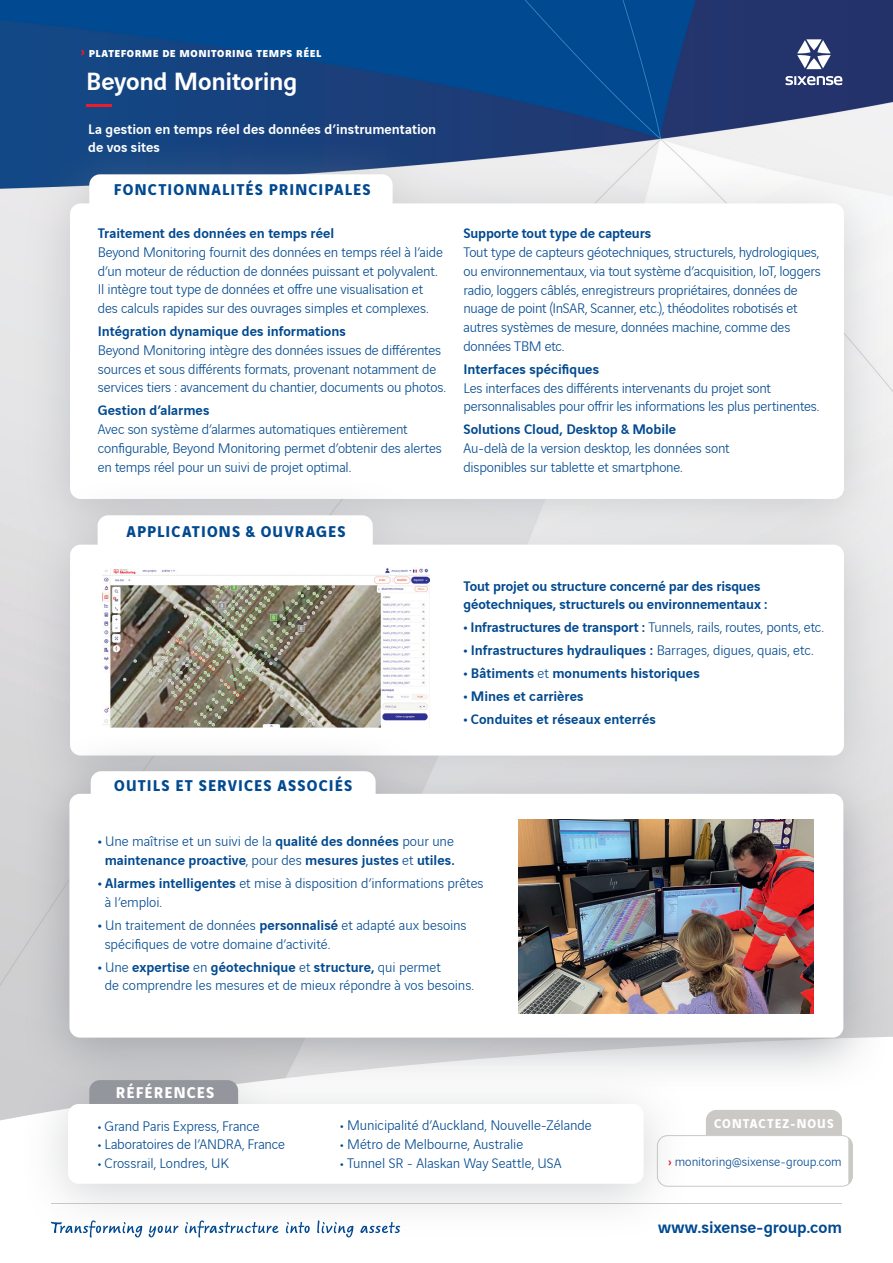
<style>
.page{position:relative;width:893px;height:1263px;background:#fff}
.page>*{position:absolute;margin:0;border:0;box-sizing:border-box;transform-origin:0 0}
.t1{font:500 27px "Vinci Sans";letter-spacing:-.01em;color:#fff}
.t2{font:500 18px "Vinci Sans";letter-spacing:-.005em;color:#014990}
.t3{font:700 16.5px "Vinci Sans";letter-spacing:.07em;color:#014990}
.t4{font:700 16.5px "Vinci Sans";letter-spacing:.07em;color:#fff}
.t5{font:300 15px/18.8px "Vinci Sans";letter-spacing:-.01em;color:#014990}
.t6{font:500 15px/18.8px "Vinci Sans";color:#014990}
.t7{font:500 15px/18px "Vinci Sans";color:#fff}
.t8{font:700 13.5px "Vinci Sans";letter-spacing:.04em;color:#fff}
.t9{font:300 13.5px "Vinci Sans";color:#014990}
.t10{font:700 13.5px "Vinci Sans";letter-spacing:.075em;color:#fff}
.s1{font-size:16.5px;color:#ee1b2c}
.s2{font-family:"Myriad Pro";font-weight:400}
.s3{font-weight:500}
.s4{font-weight:300}
.s5{font-weight:500;color:#ee1b2c}
</style>
<div class="page">
<img style="left:0;top:0;width:893px;height:1034px">
<svg style="left:0;top:1034px;width:893px;height:153px"></svg>
<svg style="left:785px;top:76px;width:57px;height:9px"></svg>
<svg style="left:797px;top:39px;width:34px;height:30px"></svg>
<hr style="left:51px;top:1203px;width:791px;height:1px;background:#cbc9c5">
<div style="left:706px;top:1110px;width:136px;height:25px;background:#cbc9c5"></div>
<div style="left:657px;top:1135px;width:195px;height:51px;background:#fff;border-radius:10px"></div>
<div style="left:657px;top:1135px;width:196px;height:51px;border:1px solid #cbc9c5;border-radius:10px"></div>
<svg style="left:848px;top:1137px;width:5px;height:47px"></svg>
<hr style="left:86px;top:105px;width:26px;height:2px;background:#ee1b2c">
<div style="left:21px;top:1041px;width:670px;height:199px;background:#93969c;opacity:.4"></div>
<div style="left:89px;top:1093px;width:149px;height:11px;background:#93969c"></div>
<div style="left:68px;top:1104px;width:576px;height:80px;background:#fff;border-radius:11px"></div>
<div style="left:23px;top:135px;width:868px;height:420px;background:#93969c;opacity:.4"></div>
<svg style="left:89px;top:174px;width:304px;height:29px"></svg>
<div style="left:70px;top:203px;width:774px;height:296px;background:#fff;border-radius:11px"></div>
<div style="left:23px;top:476px;width:868px;height:336px;background:#93969c;opacity:.4"></div>
<svg style="left:98px;top:515px;width:275px;height:30px"></svg>
<div style="left:70px;top:545px;width:774px;height:210px;background:#fff;border-radius:11px"></div>
<div style="left:22px;top:732px;width:869px;height:361px;background:#93969c;opacity:.75"></div>
<div style="left:69px;top:794px;width:774px;height:243px;background:#fff;border-radius:11px"></div>
<svg style="left:91px;top:771px;width:285px;height:23px"></svg>
<img style="left:103px;top:568px;width:326px;height:159px">
<img style="left:519px;top:820px;width:294px;height:193px">
<img style="left:112px;top:568px;width:24px;height:6px">
<p class="t8" style="left:80px;top:42px;width:242px"><span class="s1">›</span> plateforme de monitoring temps réel</p>
<h1 class="t1" style="left:86px;top:61px;width:213px">Beyond Monitoring</h1>
<p class="t7" style="left:88px;top:118px;width:350px">La gestion en temps réel des données d’instrumentation de vos sites</p>
<p class="t3" style="left:114px;top:177px;width:258px">FONCTIONNALITÉS PRINCIPALES</p>
<p class="t6" style="left:98px;top:222px;width:238px">Traitement des données en temps réel</p>
<p class="t5" style="left:98px;top:241px;width:347px">Beyond Monitoring fournit des données en temps réel à l’aide d’un moteur de réduction de données puissant et polyvalent.<br>Il intègre tout type de données et offre une visualisation et des calculs rapides sur des ouvrages simples et complexes.</p>
<p class="t6" style="left:98px;top:320px;width:250px">Intégration dynamique des informations</p>
<p class="t5" style="left:98px;top:339px;width:349px">Beyond Monitoring intègre des données issues de différentes sources et sous différents formats, provenant notamment de services tiers : avancement du chantier, documents ou photos.</p>
<p class="t6" style="left:98px;top:400px;width:113px">Gestion d’alarmes</p>
<p class="t5" style="left:98px;top:419px;width:346px">Avec son système d’alarmes automatiques entièrement configurable, Beyond Monitoring permet d’obtenir des alertes en temps réel pour un suivi de projet optimal.</p>
<p class="t6" style="left:463px;top:223px;width:189px">Supporte tout type de capteurs</p>
<p class="t5" style="left:463px;top:242px;width:359px">Tout type de capteurs géotechniques, structurels, hydrologiques, ou environnementaux, via tout système d’acquisition, IoT, loggers radio, loggers câblés, enregistreurs propriétaires, données de nuage de point (InSAR, Scanner, etc.), théodolites robotisés et autres systèmes de mesure, données machine, comme des données TBM etc.</p>
<p class="t6" style="left:463px;top:358px;width:137px">Interfaces spécifiques</p>
<p class="t5" style="left:463px;top:377px;width:357px">Les interfaces des différents intervenants du projet sont personnalisables pour offrir les informations les plus pertinentes.</p>
<p class="t6" style="left:463px;top:419px;width:214px">Solutions Cloud, Desktop &amp; Mobile</p>
<p class="t5" style="left:463px;top:438px;width:268px">Au-delà de la version desktop, les données sont disponibles sur tablette et smartphone.</p>
<p class="t3" style="left:126px;top:518px;width:221px">APPLICATIONS &amp; OUVRAGES</p>
<p class="t6" style="left:463px;top:575px;width:305px">Tout projet ou structure concerné par des risques géotechniques, structurels ou environnementaux :</p>
<p class="t5" style="left:463px;top:617px;width:362px"><span class="s2">•</span> <span class="s3">Infrastructures de transport :</span> Tunnels, rails, routes, ponts, etc.</p>
<p class="t6" style="left:463px;top:640px;width:351px"><span class="s2">•</span> Infrastructures hydrauliques : <span class="s4">Barrages, digues, quais, etc.</span></p>
<p class="t6" style="left:463px;top:663px;width:238px"><span class="s2">•</span> Bâtiments <span class="s4">et</span> monuments historiques</p>
<p class="t6" style="left:463px;top:686px;width:122px"><span class="s2">•</span> Mines et carrières</p>
<p class="t6" style="left:463px;top:709px;width:194px"><span class="s2">•</span> Conduites et réseaux enterrés</p>
<p class="t3" style="left:114px;top:772px;width:239px">OUTILS ET SERVICES ASSOCIÉS</p>
<p class="t6" style="left:98px;top:831px;width:358px;text-align:center"><span class="s2">•</span> <span class="s4">Une maîtrise et un suivi de la</span> qualité des données <span class="s4">pour une </span>maintenance proactive<span class="s4">, pour des</span> mesures justes <span class="s4">et</span> utiles.</p>
<p class="t5" style="left:105px;top:872px;width:380px;text-indent:-7px"><span class="s2">•</span> <span class="s3">Alarmes intelligentes</span> et mise à disposition d’informations prêtes à l’emploi.</p>
<p class="t5" style="left:105px;top:914px;width:363px;text-indent:-7px"><span class="s2">•</span> Un traitement de données <span class="s3">personnalisé</span> et adapté aux besoins spécifiques de votre domaine d’activité.</p>
<p class="t5" style="left:105px;top:956px;width:371px;text-indent:-7px"><span class="s2">•</span> Une <span class="s3">expertise</span> en <span class="s3">géotechnique</span> et <span class="s3">structure,</span> qui permet<br>de comprendre les mesures et de mieux répondre à vos besoins.</p>
<p class="t4" style="left:116px;top:1079px;width:100px">RÉFÉRENCES</p>
<p class="t5" style="left:98px;top:1115px;width:164px"><span class="s3">•</span> Grand Paris Express, France</p>
<p class="t5" style="left:98px;top:1134px;width:189px"><span class="s3">•</span> Laboratoires de l’ANDRA, France</p>
<p class="t5" style="left:98px;top:1153px;width:132px"><span class="s3">•</span> Crossrail, Londres, UK</p>
<p class="t5" style="left:340px;top:1115px;width:253px"><span class="s3">•</span> Municipalité d’Auckland, Nouvelle-Zélande</p>
<p class="t5" style="left:340px;top:1133px;width:185px"><span class="s3">•</span> Métro de Melbourne, Australie</p>
<p class="t5" style="left:340px;top:1152px;width:223px"><span class="s3">•</span> Tunnel SR - Alaskan Way Seattle, USA</p>
<p class="t10" style="left:714px;top:1113px;width:121px">CONTACTEZ-NOUS</p>
<p class="t9" style="left:668px;top:1152px;width:175px"><span class="s5">›</span> monitoring@sixense-group.com</p>
<p class="t2" style="left:658px;top:1213px;width:185px">www.sixense-group.com</p>
</div>
